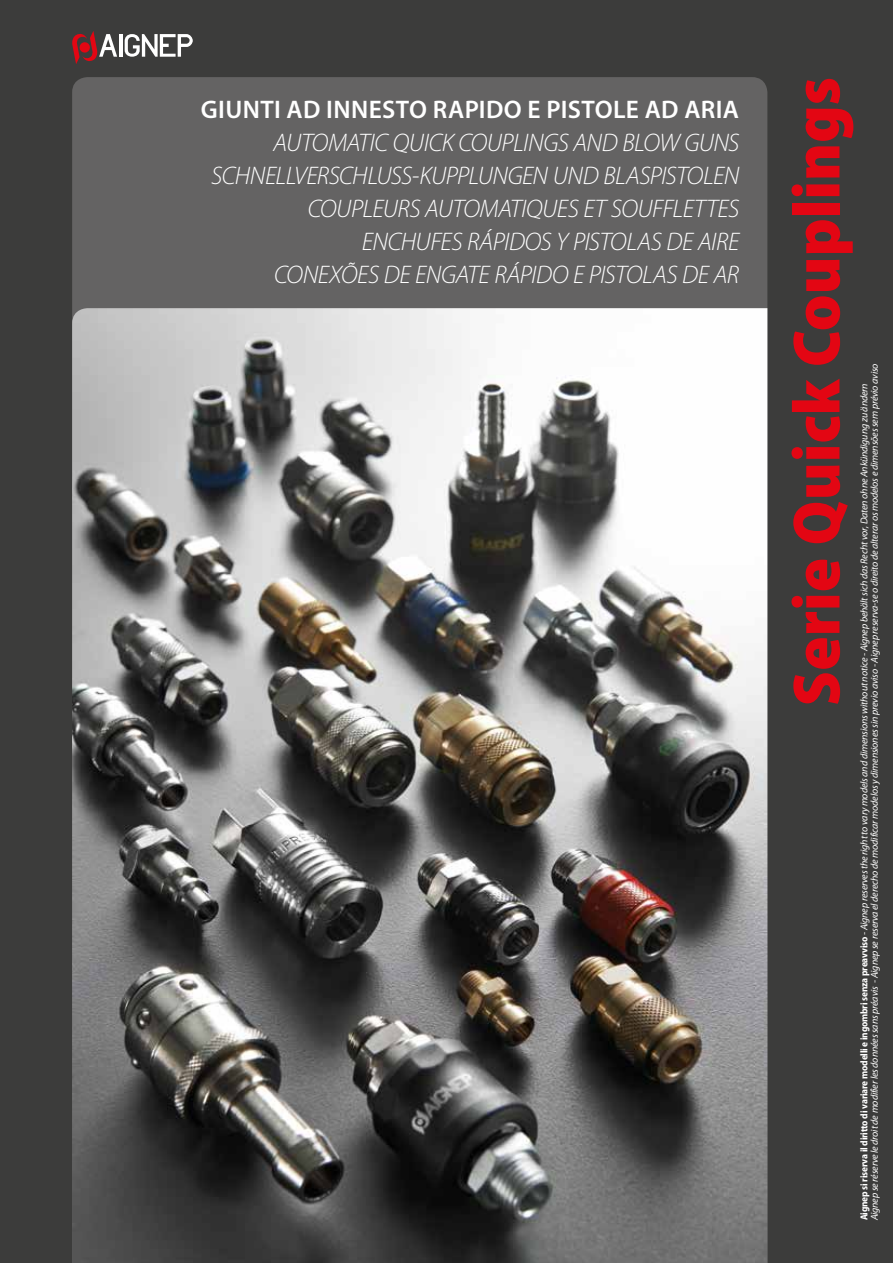
<style>
.page{position:relative;width:893px;height:1263px;background:#3c3c3b}
.page>*{position:absolute;margin:0;border:0;box-sizing:border-box;transform-origin:0 0}
.t1{font:900 semi-condensed 67.5px "Myriad Pro";color:#e30613}
.t2{font:italic 300 25.5px/33px "Myriad Pro";letter-spacing:-.02em;color:#fff;text-align:right}
.t3{font:600 25.5px "Myriad Pro";letter-spacing:.015em;color:#fff}
.t4{font:italic 10.05px/10.5px "Myriad Pro";letter-spacing:-.02em;color:#fff}
.s1{font-weight:700;font-style:normal;font-stretch:semi-condensed}
</style>
<div class="page">
<div style="left:72px;top:77px;width:695px;height:231px;background:#646363"></div>
<hr style="left:119px;top:34px;width:3px;height:23px;background:#fff">
<svg style="left:125px;top:34px;width:68px;height:23px"></svg>
<svg style="left:72px;top:31px;width:45px;height:33px"></svg>
<img style="left:72px;top:308px;width:695px;height:955px">
<h2 class="t3" style="left:201px;top:95px;width:540px">GIUNTI AD INNESTO RAPIDO E PISTOLE AD ARIA</h2>
<h2 class="t2" style="left:211px;top:126px;width:530px">AUTOMATIC QUICK COUPLINGS AND BLOW GUNS SCHNELLVERSCHLUSS-KUPPLUNGEN UND BLASPISTOLEN COUPLEURS AUTOMATIQUES ET SOUFFLETTES ENCHUFES RÁPIDOS Y PISTOLAS DE AIRE<br>CONEXÕES DE ENGATE RÁPIDO E PISTOLAS DE AR</h2>
<h1 class="t1" style="left:779px;top:706px;width:630px;rotate:-90deg">Serie Quick Couplings</h1>
<p class="t4" style="left:859px;top:1220px;width:858px;rotate:-90deg"><span class="s1">Aignep si riserva il diritto di variare modelli e ingombri senza preavviso</span> - Aignep reserves the right to vary models and dimensions without notice - Aignep behält sich das Recht vor, Daten ohne Ankündigung zu ändern<br>Aignep se réserve le droit de modifier les données sans préavis - Aignep se reserva el derecho de modificar modelos y dimensiones sin previo aviso - Aignep reserva-se o direito de alterar os modelos e dimensões sem prévio aviso</p>
</div>
